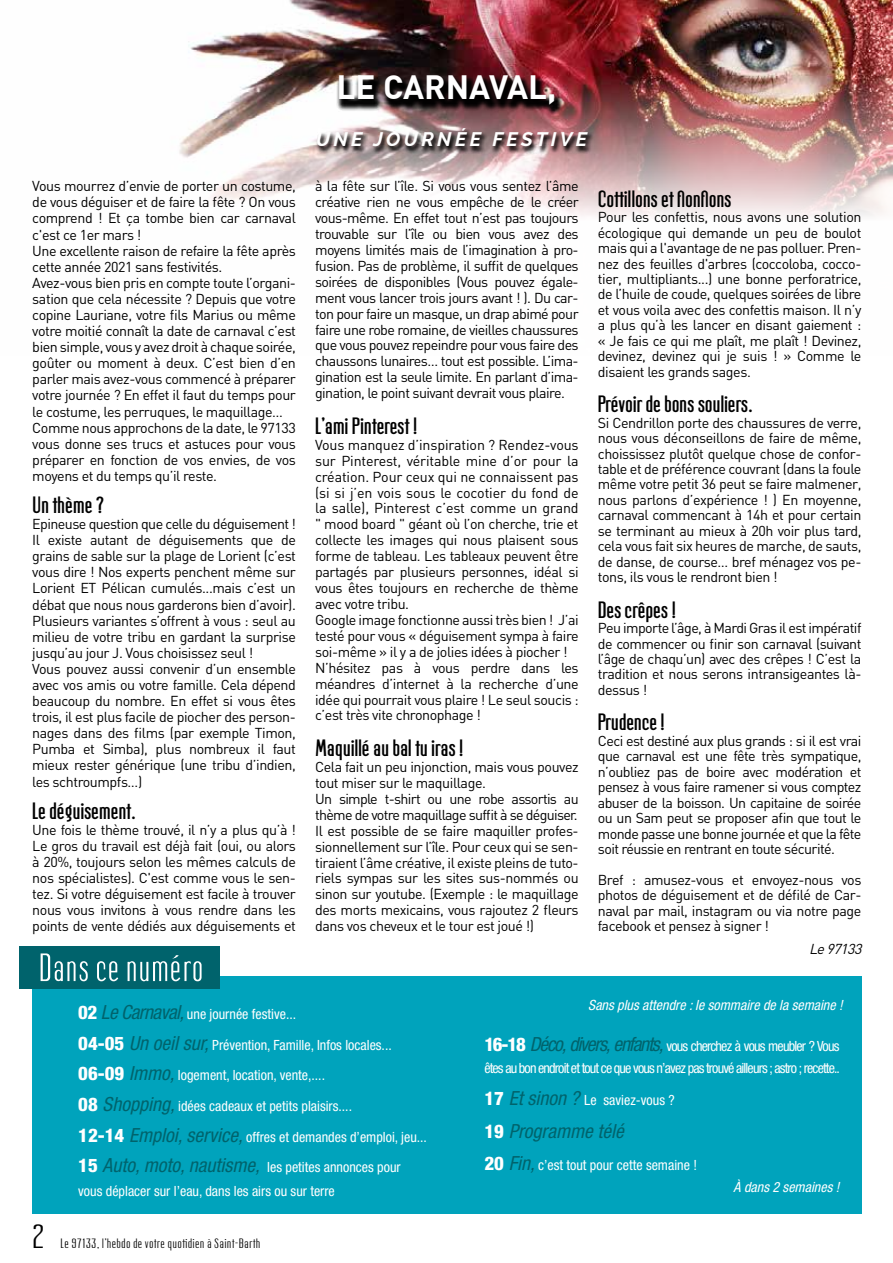
<style>
.page{position:relative;width:893px;height:1263px;background:#fff}
.page>*{position:absolute;margin:0;border:0;box-sizing:border-box;transform-origin:0 0}
.t1{font:700 33px "DIN Pro";color:#fff}
.t2{font:30px "Mager";color:#000}
.t3{font:900 21px "Mager";letter-spacing:-.03em;color:#000}
.t4{font:italic 700 19.5px "Raleway";letter-spacing:.175em;color:#fff}
.t5{font:italic condensed 19.5px "Helvetica Neue LT Std";color:#00636c}
.t6{font:14.25px/16px "DIN";letter-spacing:-.03em;color:#000;text-align:justify}
.t7{font:italic 14.25px "DIN";color:#000}
.t8{font:condensed 14.1px/30.6px "Helvetica Neue LT Std";color:#fff}
.t9{font:condensed 14.1px/21.8px "Helvetica Neue LT Std";letter-spacing:-.06em;color:#fff}
.t10{font:italic condensed 14.1px "Helvetica Neue LT Std";color:#fff}
.t11{font:12px "Mager";color:#000}
.s1{font-weight:800;font-size:18.75px}
.s2{font-style:italic;font-size:19.5px;color:#00636c}
.s3{font-weight:800;font-style:normal;font-size:18.75px;color:#fff}
</style>
<div class="page">
<div style="left:32px;top:976px;width:829px;height:237px;background:#00a3bc"></div>
<div style="left:19px;top:946px;width:200px;height:42px;background:#00636c"></div>
<svg style="left:41px;top:953px;width:161px;height:28px"></svg>
<img style="left:179px;top:0;width:714px;height:216px">
<div style="left:336px;top:74px;width:228px;height:42px;background:#000;opacity:.98"></div>
<div style="left:315px;top:128px;width:279px;height:27px;background:#000;opacity:.98"></div>
<p class="t6" style="left:32px;top:178px;width:265px;text-align:left">Vous mourrez d’envie de porter un costume, de vous déguiser et de faire la fête ? On vous comprend ! Et ça tombe bien car carnaval c'est ce 1er mars !<br>Une excellente raison de refaire la fête après cette année 2021 sans festivités.<br>Avez-vous bien pris en compte toute l’organi&shy;sation que cela nécessite ? Depuis que votre copine Lauriane, votre fils Marius ou même votre moitié connaît la date de carnaval c’est bien simple, vous y avez droit à chaque soirée, goûter ou moment à deux. C’est bien d’en parler mais avez-vous commencé à préparer votre journée ? En effet il faut du temps pour le costume, les perruques, le maquillage… Comme nous approchons de la date, le 97133 vous donne ses trucs et astuces pour vous préparer en fonction de vos envies, de vos moyens et du temps qu’il reste.</p>
<h3 class="t3" style="left:32px;top:493px;width:74px">Un thème ?</h3>
<p class="t6" style="left:32px;top:516px;width:265px;text-align:left">Epineuse question que celle du déguisement !<br>Il existe autant de déguisements que de grains de sable sur la plage de Lorient (c’est vous dire ! Nos experts penchent même sur Lorient ET Pélican cumulés...mais c’est un débat que nous nous garderons bien d’avoir).<br>Plusieurs variantes s’offrent à vous : seul au milieu de votre tribu en gardant la surprise jusqu’au jour J. Vous choisissez seul !<br>Vous pouvez aussi convenir d’un ensemble avec vos amis ou votre famille. Cela dépend beaucoup du nombre. En effet si vous êtes trois, il est plus facile de piocher des person&shy;nages dans des films (par exemple Timon, Pumba et Simba), plus nombreux il faut mieux rester générique (une tribu d’indien, les schtroumpfs…)</p>
<h3 class="t3" style="left:32px;top:798px;width:106px">Le déguisement.</h3>
<p class="t6" style="left:32px;top:821px;width:265px">Une fois le thème trouvé, il n’y a plus qu’à !<br>Le gros du travail est déjà fait (oui, ou alors à 20%, toujours selon les mêmes calculs de nos spécialistes). C'est comme vous le sen&shy;tez. Si votre déguisement est facile à trouver nous vous invitons à vous rendre dans les points de vente dédiés aux déguisements et</p>
<h1 class="t1" style="left:336px;top:65px;width:221px">LE CARNAVAL,</h1>
<h3 class="t4" style="left:316px;top:128px;width:272px">UNE JOURNÉE FESTIVE</h3>
<p class="t6" style="left:315px;top:178px;width:265px">à la fête sur l’île. Si vous vous sentez l’âme créative rien ne vous empêche de le créer vous-même. En effet tout n’est pas toujours trouvable sur l’île ou bien vous avez des moyens limités mais de l’imagination à pro&shy;fusion. Pas de problème, il suffit de quelques soirées de disponibles (Vous pouvez égale&shy;ment vous lancer trois jours avant ! ). Du car&shy;ton pour faire un masque, un drap abimé pour faire une robe romaine, de vieilles chaussures que vous pouvez repeindre pour vous faire des chaussons lunaires… tout est possible. L’ima&shy;gination est la seule limite. En parlant d’ima&shy;gination, le point suivant devrait vous plaire.</p>
<h3 class="t3" style="left:315px;top:414px;width:104px">L’ami Pinterest !</h3>
<p class="t6" style="left:315px;top:436px;width:265px;text-align:left">Vous manquez d’inspiration ? Rendez-vous sur Pinterest, véritable mine d’or pour la création. Pour ceux qui ne connaissent pas (si si j’en vois sous le cocotier du fond de la salle), Pinterest c’est comme un grand " mood board " géant où l’on cherche, trie et collecte les images qui nous plaisent sous forme de tableau. Les tableaux peuvent être partagés par plusieurs personnes, idéal si vous êtes toujours en recherche de thème avec votre tribu.<br>Google image fonctionne aussi très bien ! J’ai testé pour vous « déguisement sympa à faire soi-même » il y a de jolies idées à piocher !<br>N’hésitez pas à vous perdre dans les méandres d’internet à la recherche d’une idée qui pourrait vous plaire ! Le seul soucis : c’est très vite chronophage !</p>
<h3 class="t3" style="left:315px;top:736px;width:150px">Maquillé au bal tu iras !</h3>
<p class="t6" style="left:315px;top:759px;width:265px;text-align:left">Cela fait un peu injonction, mais vous pouvez tout miser sur le maquillage.<br>Un simple t-shirt ou une robe assortis au thème de votre maquillage suffit à se déguiser.<br>Il est possible de se faire maquiller profes&shy;sionnellement sur l’île. Pour ceux qui se sen&shy;tiraient l’âme créative, il existe pleins de tuto&shy;riels sympas sur les sites sus-nommés ou sinon sur youtube. (Exemple : le maquillage des morts mexicains, vous rajoutez 2 fleurs dans vos cheveux et le tour est joué !)</p>
<h3 class="t3" style="left:598px;top:187px;width:136px">Cottillons et flonflons</h3>
<p class="t6" style="left:598px;top:209px;width:265px;line-height:15.5px">Pour les confettis, nous avons une solution écologique qui demande un peu de boulot mais qui a l'avantage de ne pas polluer. Pren&shy;nez des feuilles d'arbres (coccoloba, cocco&shy;tier, multipliants...) une bonne perforatrice, de l’huile de coude, quelques soirées de libre et vous voila avec des confettis maison. Il n’y a plus qu’à les lancer en disant gaiement : « Je fais ce qui me plaît, me plaît ! Devinez, devinez, devinez qui je suis ! » Comme le disaient les grands sages.</p>
<h3 class="t3" style="left:598px;top:392px;width:157px">Prévoir de bons souliers.</h3>
<p class="t6" style="left:598px;top:414px;width:265px;line-height:15.5px">Si Cendrillon porte des chaussures de verre, nous vous déconseillons de faire de même, choississez plutôt quelque chose de confor&shy;table et de préférence couvrant (dans la foule même votre petit 36 peut se faire malmener, nous parlons d’expérience ! ) En moyenne, carnaval commencant à 14h et pour certain se terminant au mieux à 20h voir plus tard, cela vous fait six heures de marche, de sauts, de danse, de course… bref ménagez vos pe&shy;tons, ils vous le rendront bien !</p>
<h3 class="t3" style="left:598px;top:597px;width:80px">Des crêpes !</h3>
<p class="t6" style="left:598px;top:620px;width:265px;line-height:15.5px">Peu importe l’âge, à Mardi Gras il est impératif de commencer ou finir son carnaval (suivant l’âge de chaqu’un) avec des crêpes ! C’est la tradition et nous serons intransigeantes là&shy;dessus !</p>
<h3 class="t3" style="left:598px;top:710px;width:69px">Prudence !</h3>
<p class="t6" style="left:598px;top:733px;width:265px;line-height:15.5px">Ceci est destiné aux plus grands : si il est vrai que carnaval est une fête très sympatique, n’oubliez pas de boire avec modération et pensez à vous faire ramener si vous comptez abuser de la boisson. Un capitaine de soirée ou un Sam peut se proposer afin que tout le monde passe une bonne journée et que la fête soit réussie en rentrant en toute sécurité.</p>
<p class="t6" style="left:598px;top:872px;width:265px;line-height:15.5px">Bref : amusez-vous et envoyez-nous vos photos de déguisement et de défilé de Car&shy;naval par mail, instagram ou via notre page facebook et pensez à signer !</p>
<p class="t7" style="left:809px;top:939px;width:58px">Le97133</p>
<h2 class="t2" style="left:32px;top:1220px;width:15px">2</h2>
<p class="t8" style="left:78px;top:999px;width:350px"><span class="s1">02</span> <span class="s2">Le Carnaval,</span> une journée festive...<br><span class="s1">04-05</span> <span class="s2">Un oeil sur,</span> Prévention, Famille, Infos locales...<br><span class="s1">06-09</span> <span class="s2">Immo,</span> logement, location, vente,....<br><span class="s1">08</span> <span class="s2">Shopping,</span> idées cadeaux et petits plaisirs....<br><span class="s1">12-14</span> <span class="s2">Emploi, service,</span> offres et demandes d’emploi, jeu...<br><span class="s1">15</span> <span class="s2">Auto, moto, nautisme,</span> les petites annonces pour</p>
<p class="t8" style="left:78px;top:1176px;width:258px">vous déplacer sur l’eau, dans les airs ou sur terre</p>
<p class="t11" style="left:61px;top:1237px;width:202px">Le 97133, l’hebdo de votre quotidien à Saint-Barth</p>
<p class="t10" style="left:588px;top:997px;width:256px">Sans plus attendre : le sommaire de la semaine !</p>
<p class="t9" style="left:484px;top:1035px;width:357px"><span class="s1">16-18</span> <span class="s2">Déco, divers, enfants,</span> vous cherchez à vous meubler ? Vous êtes au bon endroit et tout ce que vous n’avez pas trouvé ailleurs ; astro ; recette..</p>
<p class="t8" style="left:484px;top:1085px;width:192px"><span class="s1">17</span> <span class="s2">Et sinon ?</span> Le saviez-vous ?</p>
<h3 class="t5" style="left:484px;top:1120px;width:141px"><span class="s3">19</span> Programme télé</h3>
<p class="t8" style="left:484px;top:1150px;width:214px"><span class="s1">20</span> <span class="s2">Fin,</span> c’est tout pour cette semaine !</p>
<p class="t10" style="left:734px;top:1179px;width:107px">À dans 2 semaines !</p>
</div>
